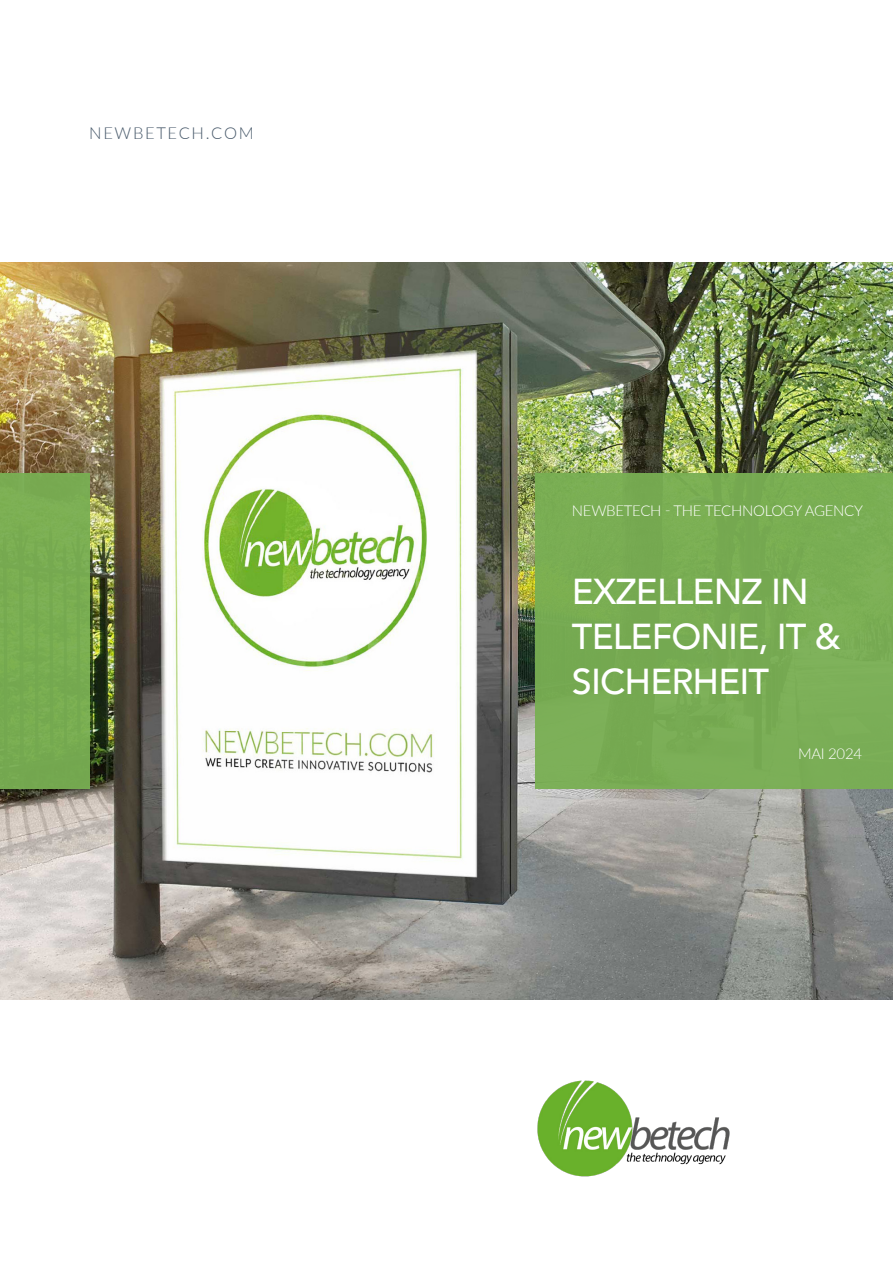
<style>
.page{position:relative;width:893px;height:1263px;background:#fff}
.page>*{position:absolute;margin:0;border:0;box-sizing:border-box;transform-origin:0 0}
.t1{font:500 36px/45px "Avenir";letter-spacing:-.025em;color:#fff}
.Website_address___page_no{font:300 16.5px "Lato";letter-spacing:.1em;color:#4a5b6c}
.Website_address___page_no-2{font:300 15px "Lato";letter-spacing:-.02em;color:#fff}
</style>
<div class="page">
<img style="left:0;top:263px;width:893px;height:736px">
<div style="left:536px;top:474px;width:357px;height:315px;background:#79ad53"></div>
<div style="left:0;top:474px;width:89px;height:315px;background:#78ac51"></div>
<img style="left:537px;top:1080px;width:193px;height:97px">
<p class="Website_address___page_no" style="left:89px;top:122px;width:166px">NEWBETECH.COM</p>
<p class="Website_address___page_no-2" style="left:572px;top:500px;width:293px">NEWBETECH - THE TECHNOLOGY AGENCY</p>
<p class="t1" style="left:572px;top:567px;width:270px">EXZELLENZ IN<br>TELEFONIE, IT &amp;<br>SICHERHEIT</p>
<p class="Website_address___page_no-2" style="left:798px;top:744px;width:66px">MAI 2024</p>
</div>
